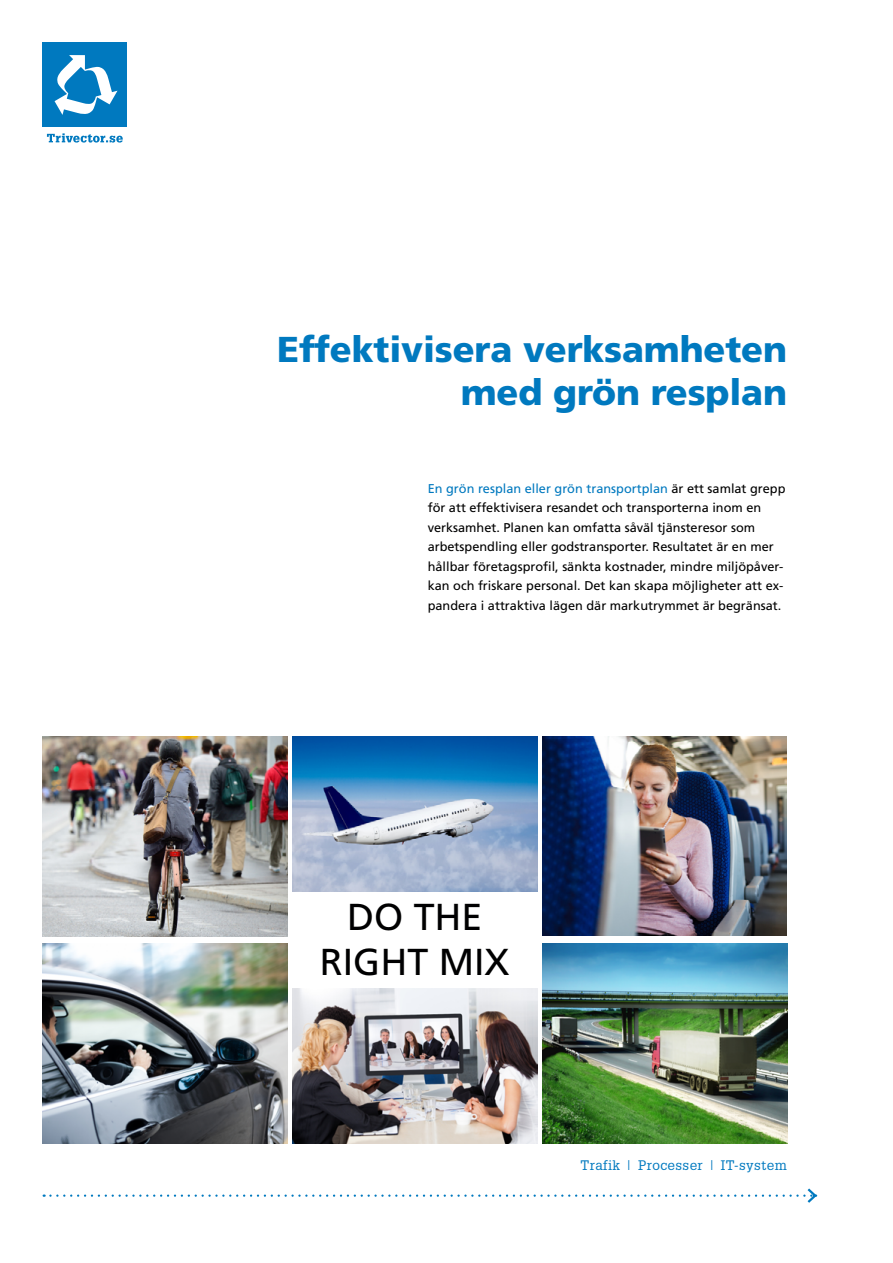
<style>
.page{position:relative;width:893px;height:1263px;background:#fff}
.page>*{position:absolute;margin:0;border:0;box-sizing:border-box;transform-origin:0 0}
.t1{font:37.5px/45px "Frutiger";color:#000001;text-align:center}
.t2{font:900 36px/43.2px "Frutiger LT Std";letter-spacing:-.005em;color:#0079bf;text-align:right}
.t3{font:13.5px "Glypha LT Std";letter-spacing:.03em;color:#0079bf}
.t4{font:12.75px/19.5px "Frutiger";color:#000001}
.s1{color:#0079bf}
</style>
<div class="page">
<svg style="left:44px;top:1188px;width:774px;height:15px"></svg>
<div style="left:43px;top:43px;width:84px;height:84px;background:#0079bf"></div>
<svg style="left:55px;top:55px;width:63px;height:60px"></svg>
<svg style="left:47px;top:133px;width:76px;height:10px"></svg>
<img style="left:43px;top:736px;width:244px;height:200px">
<img style="left:43px;top:943px;width:244px;height:200px">
<img style="left:292px;top:736px;width:245px;height:156px">
<img style="left:543px;top:736px;width:244px;height:200px">
<img style="left:292px;top:988px;width:245px;height:155px">
<img style="left:543px;top:943px;width:244px;height:200px">
<h2 class="t2" style="left:277px;top:327px;width:511px">Effektivisera verksamheten med grön resplan</h2>
<p class="t4" style="left:428px;top:478px;width:359px"><span class="s1">En grön resplan eller grön transportplan</span> är ett samlat grepp för att effektivisera resandet och transporterna inom en verksamhet. Planen kan omfatta såväl tjänsteresor som arbetspendling eller godstransporter. Resultatet är en mer hållbar företagsprofil, sänkta kostnader, mindre miljöpåver&shy;kan och friskare personal. Det kan skapa möjligheter att ex&shy;pandera i attraktiva lägen där markutrymmet är begränsat.</p>
<h1 class="t1" style="left:320px;top:894px;width:191px">DO THE<br>RIGHT MIX</h1>
<p class="t3" style="left:580px;top:1157px;width:208px">Trafik | Processer | IT-system</p>
</div>
